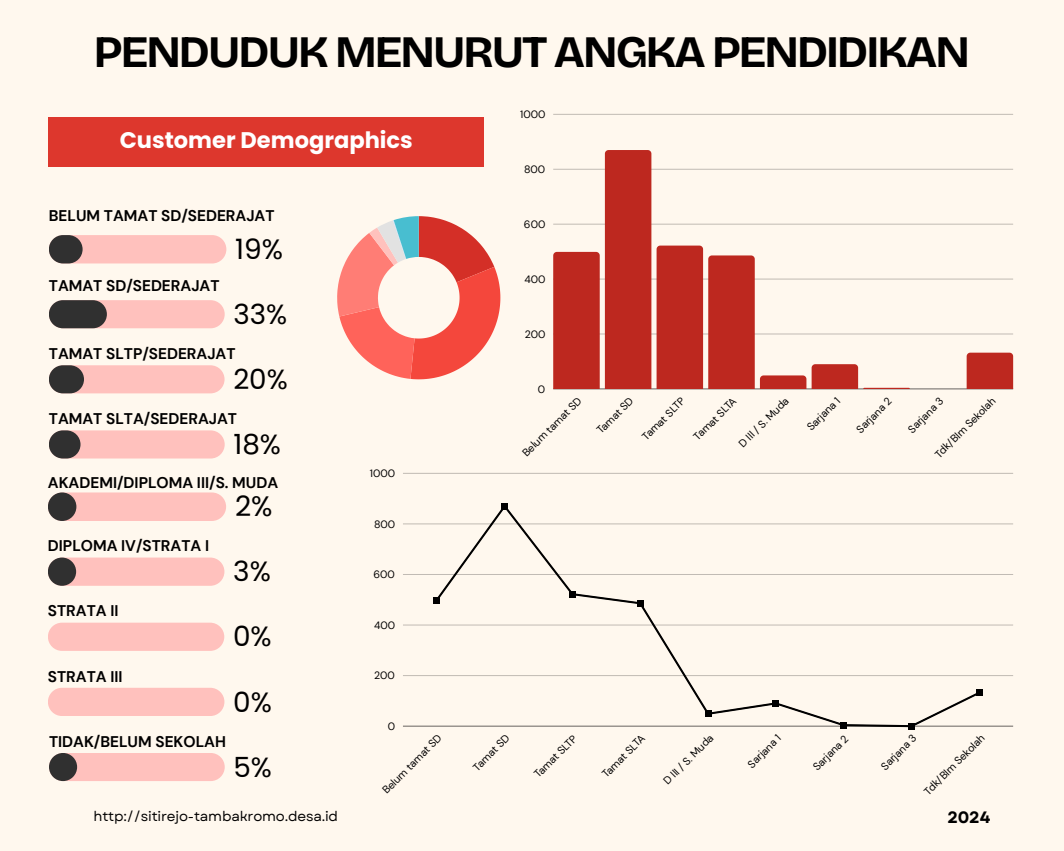
<style>
.page{position:relative;width:1064px;height:851px;background:#fff}
.page>*{position:absolute;margin:0;border:0;box-sizing:border-box;transform-origin:0 0}
.t1{font:700 45px "Bricolage Grotesque";letter-spacing:-.045em;color:#000}
.t2{font:28.2px "Poppins";color:#000}
.t3{font:28.05px "Poppins";color:#000}
.t4{font:27.9px "Poppins";color:#000}
.t5{font:27.75px "Poppins";color:#000}
.t6{font:700 22.5px "Poppins";color:#fff}
.t7{font:700 16.5px "Garet";color:#000}
.t8{font:700 15.45px "DM Sans";color:#000}
.t9{font:13.65px "Garet";letter-spacing:-.01em;color:#000}
.t10{font:10.65px "DM Sans";color:#000}
</style>
<div class="page">
<div style="left:0;top:0;width:1063px;height:850px;background:#fff8ee"></div>
<svg style="left:337px;top:216px;width:163px;height:163px"></svg>
<div style="left:49px;top:117px;width:434px;height:50px;background:#dd372d"></div>
<hr style="left:553px;top:388px;width:459px;height:1px;background:#a49f99">
<hr style="left:553px;top:334px;width:459px;height:1px;background:#e0d9d1">
<hr style="left:553px;top:279px;width:459px;height:1px;background:#dad4cb">
<hr style="left:553px;top:224px;width:459px;height:1px;background:#d5cfc6">
<hr style="left:553px;top:169px;width:459px;height:1px;background:#cfc9c1">
<hr style="left:553px;top:114px;width:459px;height:1px;background:#cac4bc">
<svg style="left:553px;top:150px;width:304px;height:239px"></svg>
<svg style="left:863px;top:388px;width:46px;height:1px"></svg>
<div style="left:966px;top:352px;width:46px;height:37px;background:#bd281f"></div>
<div style="left:433px;top:596px;width:7px;height:7px;background:#000"></div>
<svg style="left:434px;top:503px;width:547px;height:225px"></svg>
<div style="left:840px;top:721px;width:6px;height:7px;background:#000"></div>
<div style="left:907px;top:722px;width:7px;height:7px;background:#000"></div>
<div style="left:975px;top:689px;width:7px;height:7px;background:#000"></div>
<hr style="left:403px;top:725px;width:609px;height:1px;background:#000;opacity:.6">
<hr style="left:403px;top:675px;width:609px;height:1px;background:#c6c0b8">
<hr style="left:403px;top:624px;width:609px;height:1px;background:#e2dbd2">
<hr style="left:403px;top:574px;width:609px;height:1px;background:#c1bbb4">
<hr style="left:403px;top:523px;width:609px;height:1px;background:#d9d3ca">
<hr style="left:403px;top:473px;width:609px;height:1px;background:#c9c3bb">
<div style="left:48px;top:492px;width:178px;height:29px;background:#ffc1bd;border-radius:14px"></div>
<div style="left:48px;top:492px;width:28px;height:29px;background:#303030;border-radius:50%"></div>
<div style="left:48px;top:557px;width:176px;height:28px;background:#ffc1bd;border-radius:14px"></div>
<div style="left:48px;top:557px;width:28px;height:28px;background:#303030;border-radius:50%"></div>
<div style="left:48px;top:622px;width:176px;height:29px;background:#ffc1bd;border-radius:14px"></div>
<div style="left:48px;top:687px;width:176px;height:29px;background:#ffc1bd;border-radius:14px"></div>
<div style="left:49px;top:235px;width:177px;height:28px;background:#ffc1bd;border-radius:14px"></div>
<div style="left:49px;top:235px;width:34px;height:28px;background:#303030;border-radius:14px"></div>
<div style="left:49px;top:300px;width:176px;height:28px;background:#ffc1bd;border-radius:14px"></div>
<div style="left:49px;top:300px;width:58px;height:28px;background:#303030;border-radius:14px"></div>
<div style="left:49px;top:365px;width:175px;height:28px;background:#ffc1bd;border-radius:14px"></div>
<div style="left:49px;top:365px;width:35px;height:28px;background:#303030;border-radius:14px"></div>
<div style="left:49px;top:430px;width:176px;height:28px;background:#ffc1bd;border-radius:14px"></div>
<div style="left:49px;top:430px;width:31px;height:28px;background:#303030;border-radius:14px"></div>
<div style="left:49px;top:753px;width:176px;height:28px;background:#ffc1bd;border-radius:14px"></div>
<div style="left:49px;top:753px;width:28px;height:28px;background:#303030;border-radius:50%"></div>
<h2 class="t1" style="left:94px;top:25px;width:877px">PENDUDUK MENURUT ANGKA PENDIDIKAN</h2>
<h1 class="t6" style="left:120px;top:125px;width:294px">Customer Demographics</h1>
<h3 class="t8" style="left:49px;top:206px;width:227px">BELUM TAMAT SD/SEDERAJAT</h3>
<h3 class="t8" style="left:49px;top:275px;width:172px">TAMAT SD/SEDERAJAT</h3>
<h3 class="t3" style="left:235px;top:229px;width:49px">19%</h3>
<h3 class="t5" style="left:233px;top:295px;width:55px">33%</h3>
<h3 class="t8" style="left:49px;top:343px;width:188px">TAMAT SLTP/SEDERAJAT</h3>
<h3 class="t5" style="left:233px;top:360px;width:56px">20%</h3>
<h3 class="t8" style="left:49px;top:409px;width:190px">TAMAT SLTA/SEDERAJAT</h3>
<h3 class="t5" style="left:233px;top:425px;width:49px">18%</h3>
<h3 class="t8" style="left:48px;top:472px;width:232px">AKADEMI/DIPLOMA III/S. MUDA</h3>
<h3 class="t8" style="left:48px;top:536px;width:163px">DIPLOMA IV/STRATA I</h3>
<h3 class="t8" style="left:48px;top:601px;width:72px">STRATA II</h3>
<h3 class="t8" style="left:48px;top:666px;width:76px">STRATA III</h3>
<h2 class="t2" style="left:235px;top:487px;width:39px">2%</h2>
<h3 class="t4" style="left:233px;top:552px;width:39px">3%</h3>
<h3 class="t4" style="left:233px;top:617px;width:40px">0%</h3>
<h3 class="t4" style="left:233px;top:682px;width:40px">0%</h3>
<p class="t10" style="left:370px;top:466px;width:27px">1000</p>
<p class="t10" style="left:374px;top:517px;width:23px">800</p>
<p class="t10" style="left:373px;top:567px;width:23px">600</p>
<p class="t10" style="left:374px;top:618px;width:23px">400</p>
<p class="t10" style="left:374px;top:668px;width:22px">200</p>
<p class="t10" style="left:388px;top:719px;width:9px">0</p>
<p class="t10" style="left:520px;top:108px;width:27px">1000</p>
<p class="t10" style="left:524px;top:162px;width:23px">800</p>
<p class="t10" style="left:524px;top:217px;width:23px">600</p>
<p class="t10" style="left:524px;top:272px;width:23px">400</p>
<p class="t10" style="left:524px;top:327px;width:22px">200</p>
<p class="t10" style="left:538px;top:382px;width:9px">0</p>
<p class="t10" style="left:519px;top:450px;width:80px;rotate:-45deg">Belum tamat SD</p>
<p class="t10" style="left:593px;top:427px;width:48px;rotate:-45deg">Tamat SD</p>
<p class="t10" style="left:638px;top:433px;width:57px;rotate:-45deg">Tamat SLTP</p>
<p class="t10" style="left:690px;top:433px;width:57px;rotate:-45deg">Tamat SLTA</p>
<p class="t10" style="left:735px;top:440px;width:67px;rotate:-45deg">D I / S. Muda</p>
<p class="t10" style="left:803px;top:424px;width:43px;rotate:-45deg">Sarjana 1</p>
<p class="t10" style="left:853px;top:426px;width:46px;rotate:-45deg">Sarjana 2</p>
<p class="t10" style="left:904px;top:426px;width:46px;rotate:-45deg">Sarjana 3</p>
<p class="t10" style="left:931px;top:451px;width:82px;rotate:-45deg">Tdk/Blm Sekolah</p>
<h3 class="t8" style="left:49px;top:731px;width:178px">TIDAK/BELUM SEKOLAH</h3>
<h3 class="t5" style="left:233px;top:747px;width:40px">5%</h3>
<p class="t10" style="left:379px;top:786px;width:80px;rotate:-45deg">Belum tamat SD</p>
<p class="t10" style="left:470px;top:764px;width:48px;rotate:-45deg">Tamat SD</p>
<p class="t10" style="left:530px;top:771px;width:57px;rotate:-45deg">Tamat SLTP</p>
<p class="t10" style="left:598px;top:770px;width:57px;rotate:-45deg">Tamat SLTA</p>
<p class="t10" style="left:660px;top:777px;width:67px;rotate:-45deg">D I / S. Muda</p>
<p class="t10" style="left:744px;top:761px;width:43px;rotate:-45deg">Sarjana 1</p>
<p class="t10" style="left:809px;top:763px;width:46px;rotate:-45deg">Sarjana 2</p>
<p class="t10" style="left:877px;top:763px;width:46px;rotate:-45deg">Sarjana 3</p>
<p class="t10" style="left:920px;top:788px;width:82px;rotate:-45deg">Tdk/Blm Sekolah</p>
<p class="t9" style="left:93px;top:806px;width:246px">http://sitirejo-tambakromo.desa.id</p>
<h4 class="t7" style="left:947px;top:805px;width:44px">2024</h4>
</div>
